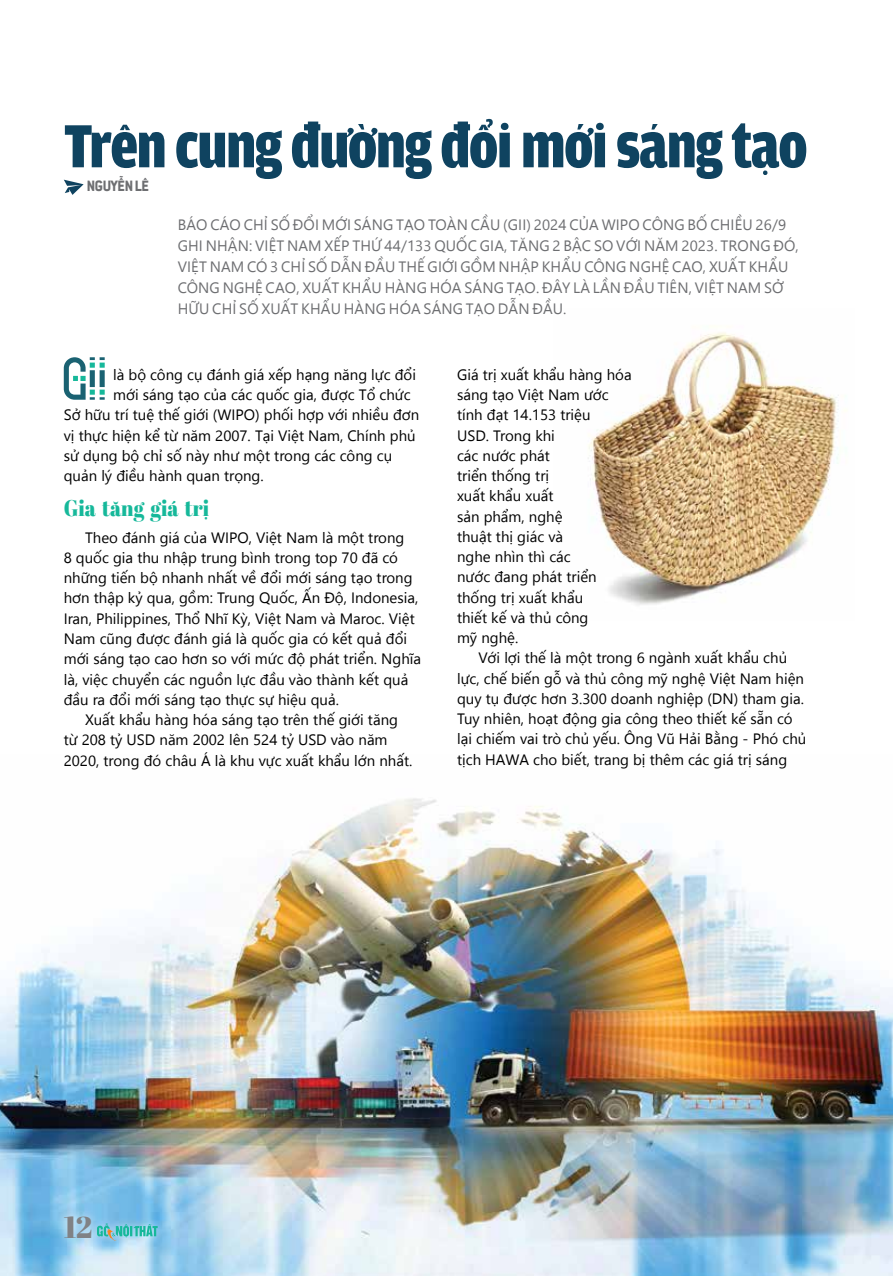
<style>
.page{position:relative;width:893px;height:1276px;background:#fff}
.page>*{position:absolute;margin:0;border:0;box-sizing:border-box;transform-origin:0 0}
.t1{font:900 64.5px "Sgtt Amplitude Cond";letter-spacing:-.02em;color:#0f4360}
.t2{font:30px "SVN Abril Fatface";color:#808285}
.t3{font:22.5px "SVN Abril Fatface";color:#16b89a;scale:.9 1}
.t4{font:800 16.5px "LCB Conduit";letter-spacing:-.02em;color:#6d6e71;scale:.9 1}
.t5{font:15px/20.2px "SVN Segoe UI";color:#000}
.t6{font:15px/21px "SVN Segoe UI";letter-spacing:.01em;color:#6d6e71}
</style>
<div class="page">
<img style="left:0;top:798px;width:893px;height:478px">
<div style="left:56px;top:1206px;width:111px;height:42px;background:#fff;opacity:.75"></div>
<svg style="left:97px;top:1223px;width:61px;height:17px"></svg>
<img style="left:588px;top:332px;width:259px;height:273px">
<svg style="left:64px;top:180px;width:20px;height:15px"></svg>
<svg style="left:64px;top:357px;width:41px;height:43px"></svg>
<h1 class="t1" style="left:64px;top:109px;width:745px">Trên cung đường đổi mới sáng tạo</h1>
<p class="t4" style="left:87px;top:176px;width:71px">Nguyễn Lê</p>
<p class="t6" style="left:178px;top:213px;width:610px">Báo cáo Ch ỉ số Đổi mới sáng tạo toàn cầu (GII) 2024 c ủa WIPO công bố chi ều 26/9 ghi</p>
<p class="t6" style="left:178px;top:234px;width:623px;text-indent:28px">nhận : Vi ệt Nam xếp th ứ 44/133 quốc gia, tăng 2 bậc so với năm 2023. Trong đó,<br>Việt Nam có 3 ch ỉ số dẫn đầu th ế gi ới gồm nhập khẩu công ngh</p>
<p class="t6" style="left:662px;top:255px;width:128px">ệ cao, xuất khẩu</p>
<p class="t6" style="left:178px;top:276px;width:607px;text-indent:78px">ệ cao, xuất khẩu hàng hóa sáng tạo. Đây là lần đầu ti ên, Việt Nam sở hữu ch ỉ số xuất khẩu hàng hóa sáng tạo dẫn đầu.</p>
<p class="t6" style="left:178px;top:276px;width:56px">công ngh</p>
<p class="t5" style="left:113px;top:363px;width:304px">là bộ công cụ đánh giá xếp hạng năng lực đổi</p>
<p class="t5" style="left:113px;top:383px;width:299px">mới sáng tạo của các quốc gia, được Tổ chức</p>
<p class="t5" style="left:64px;top:404px;width:357px">Sở hữu trí tuệ thế giới (WIPO) phối hợp với nhiều đơn</p>
<p class="t5" style="left:64px;top:424px;width:353px">vị thực hiện kể từ năm 2007. Tại Việt Nam, Chính phủ</p>
<p class="t5" style="left:64px;top:444px;width:330px">sử dụng bộ chỉ số này như một trong các công cụ</p>
<p class="t5" style="left:64px;top:464px;width:201px">quản lý điều hành quan trọng.</p>
<h3 class="t3" style="left:64px;top:491px;width:163px">Gia tăng giá trị</h3>
<p class="t5" style="left:85px;top:526px;width:321px">Theo đánh giá của WIPO, Việt Nam là một trong</p>
<p class="t5" style="left:64px;top:546px;width:336px">8 quốc gia thu nhập trung bình trong top 70 đã có</p>
<p class="t5" style="left:64px;top:567px;width:350px">những tiến bộ nhanh nhất về đổi mới sáng tạo trong</p>
<p class="t5" style="left:64px;top:587px;width:356px">hơn thập kỷ qua, gồm: Trung Quốc, Ấn Độ, Indonesia,</p>
<p class="t5" style="left:64px;top:607px;width:352px">Iran, Philippines, Thổ Nhĩ Kỳ, Việt Nam và Maroc. Việt</p>
<p class="t5" style="left:64px;top:627px;width:345px">Nam cũng được đánh giá là quốc gia có kết quả đổi</p>
<p class="t5" style="left:64px;top:648px;width:359px">mới sáng tạo cao hơn so với mức độ phát triển. Nghĩa</p>
<p class="t5" style="left:64px;top:668px;width:346px">là, việc chuyển các nguồn lực đầu vào thành kết quả</p>
<p class="t5" style="left:64px;top:688px;width:277px">đầu ra đổi mới sáng tạo thực sự hiệu quả.</p>
<p class="t5" style="left:85px;top:708px;width:314px">Xuất khẩu hàng hóa sáng tạo trên thế giới tăng</p>
<p class="t5" style="left:64px;top:729px;width:325px">từ 208 tỷ USD năm 2002 lên 524 tỷ USD vào năm</p>
<p class="t5" style="left:64px;top:749px;width:350px">2020, trong đó châu Á là khu vực xuất khẩu lớn nhất.</p>
<p class="t5" style="left:457px;top:363px;width:176px">Giá trị xuất khẩu hàng hóa sáng tạo Việt Nam ước tính đạt 14.153 triệu<br>USD. Trong khi<br>các nước phát<br>triển thống trị<br>xuất khẩu xuất<br>sản phẩm, nghệ<br>thuật thị giác và<br>nghe nhìn thì các<br>nước đang phát triển thống trị xuất khẩu<br>thiết kế và thủ công<br>mỹ nghệ.</p>
<p class="t5" style="left:457px;top:647px;width:351px;text-indent:21px">Với lợi thế là một trong 6 ngành xuất khẩu chủ lực, chế biến gỗ và thủ công mỹ nghệ Việt Nam hiện quy tụ được hơn 3.300 doanh nghiệp (DN) tham gia.<br>Tuy nhiên, hoạt động gia công theo thiết kế sẵn có lại chiếm vai trò chủ yếu. Ông Vũ Hải Bằng - Phó chủ tịch HAWA cho biết, trang bị thêm các giá trị sáng</p>
<h2 class="t2" style="left:64px;top:1204px;width:30px">12</h2>
</div>
